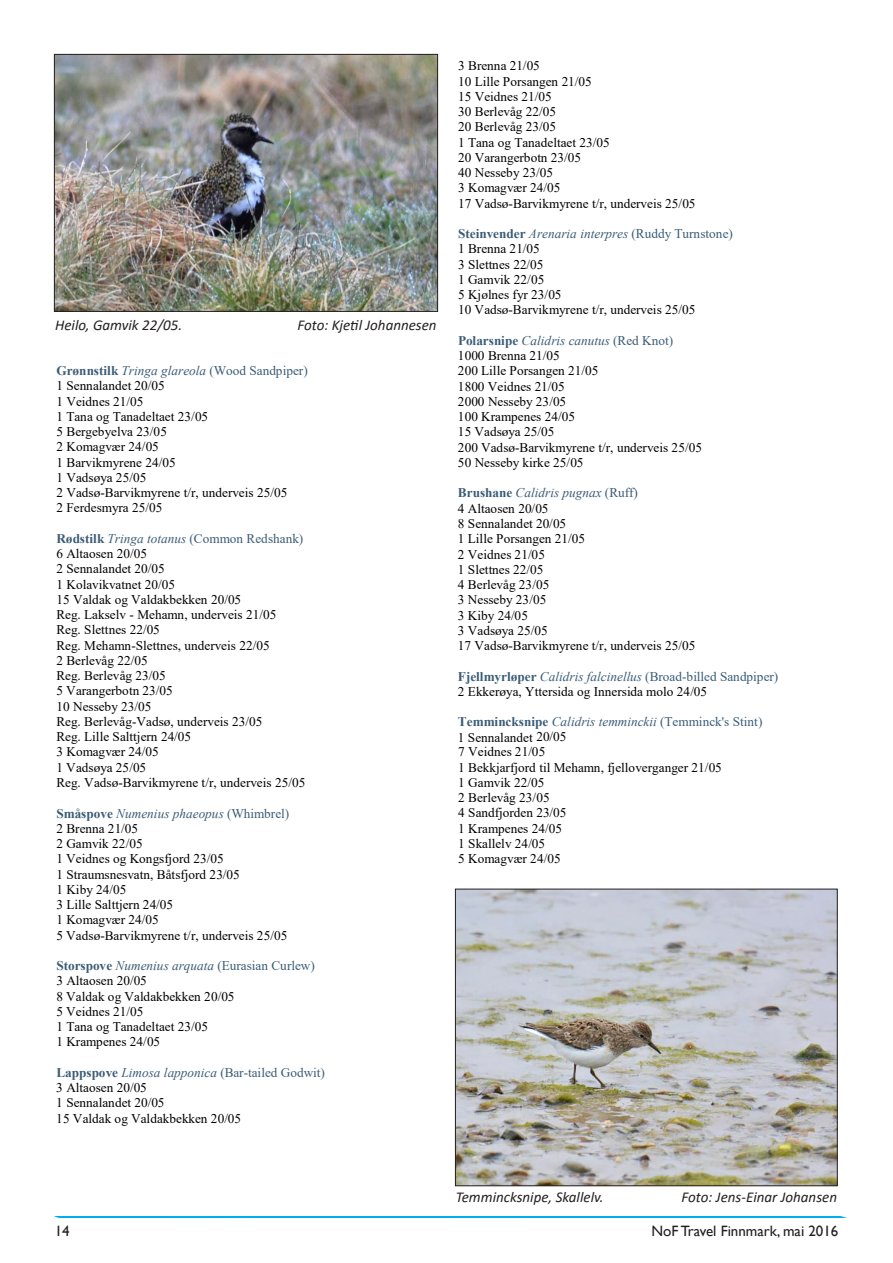
<style>
.page{position:relative;width:893px;height:1263px;background:#fff}
.page>*{position:absolute;margin:0;border:0;box-sizing:border-box;transform-origin:0 0}
.t1{font:italic 15px "Calibri";color:#231f20}
.t2{font:15px "Gill Sans";color:#231f20}
.t3{font:13.2px/15.3px "Times New Roman";color:#000}
.s1{font-weight:700;color:#3b5c76}
.s2{font-style:italic;color:#3b5c76}
.s3{color:#3b5c76}
</style>
<div class="page">
<img style="left:56px;top:56px;width:380px;height:254px">
<div style="left:54px;top:54px;width:384px;height:258px;border:1px solid #231f20"></div>
<img style="left:457px;top:891px;width:379px;height:293px">
<div style="left:455px;top:889px;width:383px;height:297px;border:1px solid #231f20"></div>
<hr style="left:55px;top:1216px;width:791px;height:2px;background:#00aeef">
<p class="t1" style="left:55px;top:315px;width:129px">Heilo, Gamvik 22/05.</p>
<p class="t1" style="left:297px;top:315px;width:141px">Foto: Kjetil Johannesen</p>
<p class="t3" style="left:56px;top:363px;width:253px"><span class="s1">Grønnstilk</span> <span class="s2">Tringa glareola</span> <span class="s3">(Wood Sandpiper)<br></span>1 Sennalandet 20/05<br>1 Veidnes 21/05<br>1 Tana og Tanadeltaet 23/05<br>5 Bergebyelva 23/05<br>2 Komagvær 24/05<br>1 Barvikmyrene 24/05<br>1 Vadsøya 25/05<br>2 Vadsø-Barvikmyrene t/r, underveis 25/05<br>2 Ferdesmyra 25/05</p>
<p class="t3" style="left:56px;top:530px;width:250px"><span class="s1">Rødstilk</span> <span class="s2">Tringa totanus</span> <span class="s3">(Common Redshank)<br></span>6 Altaosen 20/05<br>2 Sennalandet 20/05<br>1 Kolavikvatnet 20/05<br>15 Valdak og Valdakbekken 20/05<br>Reg. Lakselv - Mehamn, underveis 21/05<br>Reg. Slettnes 22/05<br>Reg. Mehamn-Slettnes, underveis 22/05<br>2 Berlevåg 22/05<br>Reg. Berlevåg 23/05<br>5 Varangerbotn 23/05<br>10 Nesseby 23/05<br>Reg. Berlevåg-Vadsø, underveis 23/05<br>Reg. Lille Salttjern 24/05<br>3 Komagvær 24/05<br>1 Vadsøya 25/05<br>Reg. Vadsø-Barvikmyrene t/r, underveis 25/05</p>
<p class="t3" style="left:56px;top:805px;width:234px"><span class="s1">Småspove</span> <span class="s2">Numenius phaeopus</span> <span class="s3">(Whimbrel)<br></span>2 Brenna 21/05<br>2 Gamvik 22/05<br>1 Veidnes og Kongsfjord 23/05<br>1 Straumsnesvatn, Båtsfjord 23/05<br>1 Kiby 24/05<br>3 Lille Salttjern 24/05<br>1 Komagvær 24/05<br>5 Vadsø-Barvikmyrene t/r, underveis 25/05</p>
<p class="t3" style="left:56px;top:957px;width:260px"><span class="s1">Storspove</span> <span class="s2">Numenius arquata</span> <span class="s3">(Eurasian Curlew)<br></span>3 Altaosen 20/05<br>8 Valdak og Valdakbekken 20/05<br>5 Veidnes 21/05<br>1 Tana og Tanadeltaet 23/05<br>1 Krampenes 24/05</p>
<p class="t3" style="left:56px;top:1064px;width:270px"><span class="s1">Lappspove</span> <span class="s2">Limosa lapponica</span> <span class="s3">(Bar-tailed Godwit)<br></span>3 Altaosen 20/05<br>1 Sennalandet 20/05<br>15 Valdak og Valdakbekken 20/05</p>
<p class="t3" style="left:458px;top:58px;width:239px">3 Brenna 21/05<br>10 Lille Porsangen 21/05<br>15 Veidnes 21/05<br>30 Berlevåg 22/05<br>20 Berlevåg 23/05<br>1 Tana og Tanadeltaet 23/05<br>20 Varangerbotn 23/05<br>40 Nesseby 23/05<br>3 Komagvær 24/05<br>17 Vadsø-Barvikmyrene t/r, underveis 25/05</p>
<p class="t3" style="left:458px;top:226px;width:276px"><span class="s1">Steinvender</span> <span class="s2">Arenaria interpres</span> <span class="s3">(Ruddy Turnstone)<br></span>1 Brenna 21/05<br>3 Slettnes 22/05<br>1 Gamvik 22/05<br>5 Kjølnes fyr 23/05<br>10 Vadsø-Barvikmyrene t/r, underveis 25/05</p>
<p class="t3" style="left:458px;top:332px;width:246px"><span class="s1">Polarsnipe</span> <span class="s2">Calidris canutus</span> <span class="s3">(Red Knot)<br></span>1000 Brenna 21/05<br>200 Lille Porsangen 21/05<br>1800 Veidnes 21/05<br>2000 Nesseby 23/05<br>100 Krampenes 24/05<br>15 Vadsøya 25/05<br>200 Vadsø-Barvikmyrene t/r, underveis 25/05<br>50 Nesseby kirke 25/05</p>
<p class="t3" style="left:458px;top:485px;width:239px"><span class="s1">Brushane</span> <span class="s2">Calidris pugnax</span> <span class="s3">(Ruff)<br></span>4 Altaosen 20/05<br>8 Sennalandet 20/05<br>1 Lille Porsangen 21/05<br>2 Veidnes 21/05<br>1 Slettnes 22/05<br>4 Berlevåg 23/05<br>3 Nesseby 23/05<br>3 Kiby 24/05<br>3 Vadsøya 25/05<br>17 Vadsø-Barvikmyrene t/r, underveis 25/05</p>
<p class="t3" style="left:458px;top:668px;width:322px"><span class="s1">Fjellmyrløper</span> <span class="s2">Calidris falcinellus</span> <span class="s3">(Broad-billed Sandpiper)<br></span>2 Ekkerøya, Yttersida og Innersida molo 24/05</p>
<p class="t3" style="left:458px;top:714px;width:306px"><span class="s1">Temmincksnipe</span> <span class="s2">Calidris temminckii</span> <span class="s3">(Temminck's Stint)<br></span>1 Sennalandet 20/05<br>7 Veidnes 21/05<br>1 Bekkjarfjord til Mehamn, fjelloverganger 21/05<br>1 Gamvik 22/05<br>2 Berlevåg 23/05<br>4 Sandfjorden 23/05<br>1 Krampenes 24/05<br>1 Skallelv 24/05<br>5 Komagvær 24/05</p>
<p class="t1" style="left:456px;top:1186px;width:149px">Temmincksnipe, Skallelv.</p>
<p class="t1" style="left:682px;top:1186px;width:157px">Foto: Jens-Einar Johansen</p>
<p class="t2" style="left:55px;top:1223px;width:16px">14</p>
<p class="t2" style="left:651px;top:1223px;width:189px">NoF Travel Finnmark, mai 2016</p>
</div>
